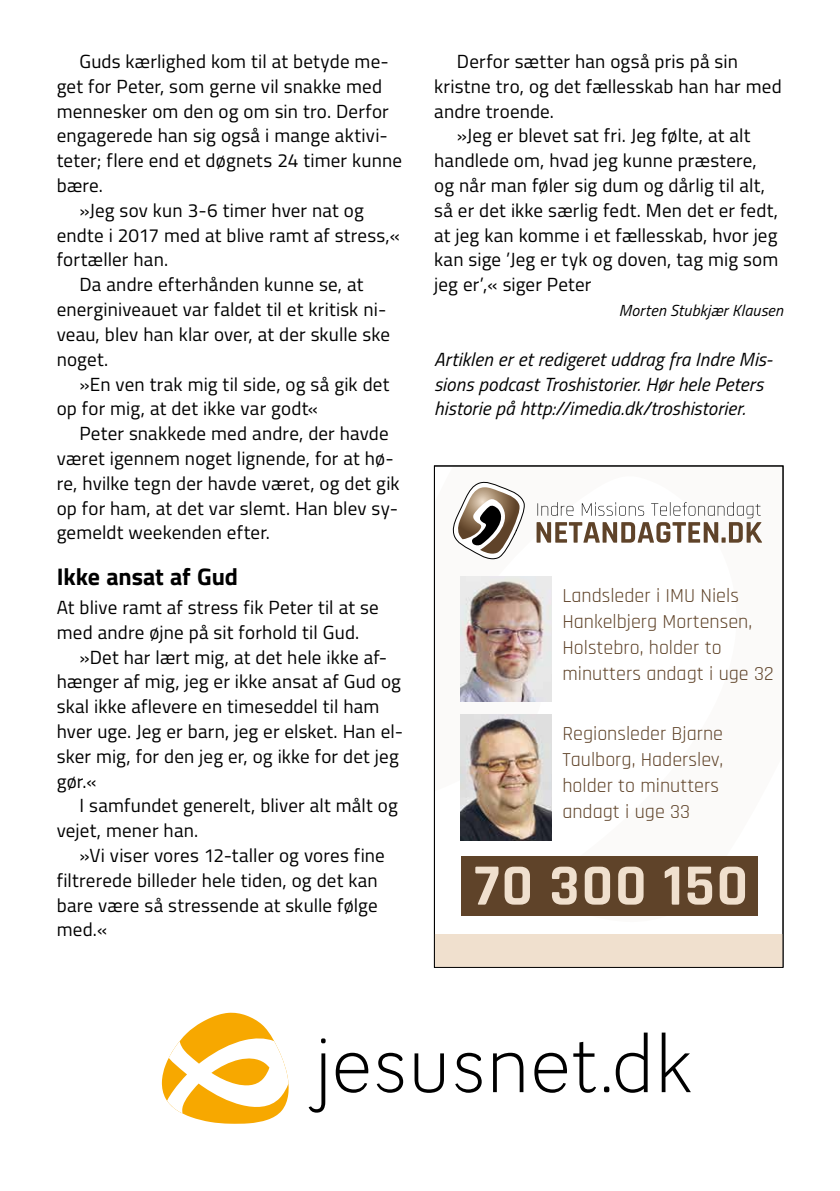
<style>
.page{position:relative;width:840px;height:1191px;background:#fff}
.page>*{position:absolute;margin:0;border:0;box-sizing:border-box;transform-origin:0 0}
.t1{font:700 24px "Titillium";letter-spacing:-.005em;color:#000}
.t2{font:20px/26px "Rajdhani";color:#5f4329}
.t3{font:19px/24.8px "Titillium";letter-spacing:.01em;color:#000}
.t4{font:italic 19px/24.8px "Titillium";letter-spacing:.005em;color:#000}
.t5{font:italic 16px "Titillium";letter-spacing:.015em;color:#000}
</style>
<div class="page">
<svg style="left:308px;top:1032px;width:382px;height:80px"></svg>
<svg style="left:162px;top:1012px;width:127px;height:111px"></svg>
<svg style="left:460px;top:522px;width:303px;height:394px"></svg>
<svg style="left:452px;top:481px;width:73px;height:78px"></svg>
<svg style="left:536px;top:502px;width:225px;height:40px"></svg>
<div style="left:434px;top:934px;width:348px;height:33px;background:#f0e0ce"></div>
<div style="left:461px;top:856px;width:296px;height:59px;background:#5f4329"></div>
<svg style="left:475px;top:866px;width:269px;height:38px"></svg>
<img style="left:460px;top:576px;width:90px;height:126px">
<img style="left:460px;top:714px;width:90px;height:126px">
<p class="t3" style="left:79px;top:48px;width:311px">Guds kærlighed kom til at betyde me-</p>
<p class="t3" style="left:57px;top:73px;width:326px">get for Peter, som gerne vil snakke med</p>
<p class="t3" style="left:57px;top:98px;width:333px">mennesker om den og om sin tro. Derfor</p>
<p class="t3" style="left:57px;top:122px;width:332px">engagerede han sig også i mange aktivi-</p>
<p class="t3" style="left:57px;top:147px;width:346px">teter; flere end et døgnets 24 timer kunne</p>
<p class="t3" style="left:57px;top:172px;width:48px">bære.</p>
<p class="t3" style="left:79px;top:197px;width:286px">»Jeg sov kun 3-6 timer hver nat og</p>
<p class="t3" style="left:57px;top:222px;width:345px">endte i 2017 med at blive ramt af stress,«</p>
<p class="t3" style="left:57px;top:246px;width:113px">fortæller han.</p>
<p class="t3" style="left:79px;top:271px;width:285px">Da andre efterhånden kunne se, at</p>
<p class="t3" style="left:57px;top:296px;width:331px">energiniveauet var faldet til et kritisk ni-</p>
<p class="t3" style="left:57px;top:321px;width:334px">veau, blev han klar over, at der skulle ske</p>
<p class="t3" style="left:57px;top:346px;width:53px">noget.</p>
<p class="t3" style="left:79px;top:370px;width:311px">»En ven trak mig til side, og så gik det</p>
<p class="t3" style="left:57px;top:395px;width:263px">op for mig, at det ikke var godt«</p>
<p class="t3" style="left:79px;top:420px;width:310px">Peter snakkede med andre, der havde</p>
<p class="t3" style="left:57px;top:445px;width:338px">været igennem noget lignende, for at hø-</p>
<p class="t3" style="left:57px;top:470px;width:344px">re, hvilke tegn der havde været, og det gik</p>
<p class="t3" style="left:57px;top:494px;width:343px">op for ham, at det var slemt. Han blev sy-</p>
<p class="t3" style="left:57px;top:519px;width:215px">gemeldt weekenden efter.</p>
<p class="t1" style="left:57px;top:558px;width:183px">Ikke ansat af Gud</p>
<p class="t3" style="left:57px;top:594px;width:323px">At blive ramt af stress fik Peter til at se med andre øjne på sit forhold til Gud.</p>
<p class="t3" style="left:57px;top:643px;width:347px;text-indent:23px">»Det har lært mig, at det hele ikke af&shy;hænger af mig, jeg er ikke ansat af Gud og skal ikke aflevere en timeseddel til ham hver uge. Jeg er barn, jeg er elsket. Han el&shy;sker mig, for den jeg er, og ikke for det jeg gør.«</p>
<p class="t3" style="left:57px;top:792px;width:342px;text-indent:23px">I samfundet generelt, bliver alt målt og vejet, mener han.</p>
<p class="t3" style="left:57px;top:842px;width:329px;text-indent:23px">»Vi viser vores 12-taller og vores fine filtrerede billeder hele tiden, og det kan bare være så stressende at skulle følge med.«</p>
<p class="t3" style="left:456px;top:48px;width:282px">Derfor sætter han også pris på sin</p>
<p class="t3" style="left:434px;top:73px;width:349px">kristne tro, og det fællesskab han har med</p>
<p class="t3" style="left:434px;top:98px;width:121px">andre troende.</p>
<p class="t3" style="left:456px;top:122px;width:295px">»Jeg er blevet sat fri. Jeg følte, at alt</p>
<p class="t3" style="left:434px;top:147px;width:324px">handlede om, hvad jeg kunne præstere,</p>
<p class="t3" style="left:434px;top:172px;width:332px">og når man føler sig dum og dårlig til alt,</p>
<p class="t3" style="left:434px;top:197px;width:345px">så er det ikke særlig fedt. Men det er fedt,</p>
<p class="t3" style="left:434px;top:222px;width:344px">at jeg kan komme i et fællesskab, hvor jeg</p>
<p class="t3" style="left:434px;top:246px;width:345px">kan sige ’Jeg er tyk og doven, tag mig som</p>
<p class="t3" style="left:434px;top:271px;width:159px">jeg er’,« siger Peter</p>
<p class="t5" style="left:618px;top:299px;width:166px">Morten Stubkjær Klausen</p>
<p class="t4" style="left:434px;top:346px;width:340px">Artiklen er et redigeret uddrag fra Indre Mis&shy;sions podcast Troshistorier. Hør hele Peters historie på http://imedia.dk/troshistorier.</p>
<p class="t2" style="left:562px;top:583px;width:212px">Landsleder i IMU Niels<br>Hankelbjerg Mortensen,<br>Holstebro, holder to minutters andagt i uge 32</p>
<p class="t2" style="left:562px;top:721px;width:162px">Regionsleder Bjarne<br>Taulborg, Haderslev, holder to minutters andagt i uge 33</p>
</div>
